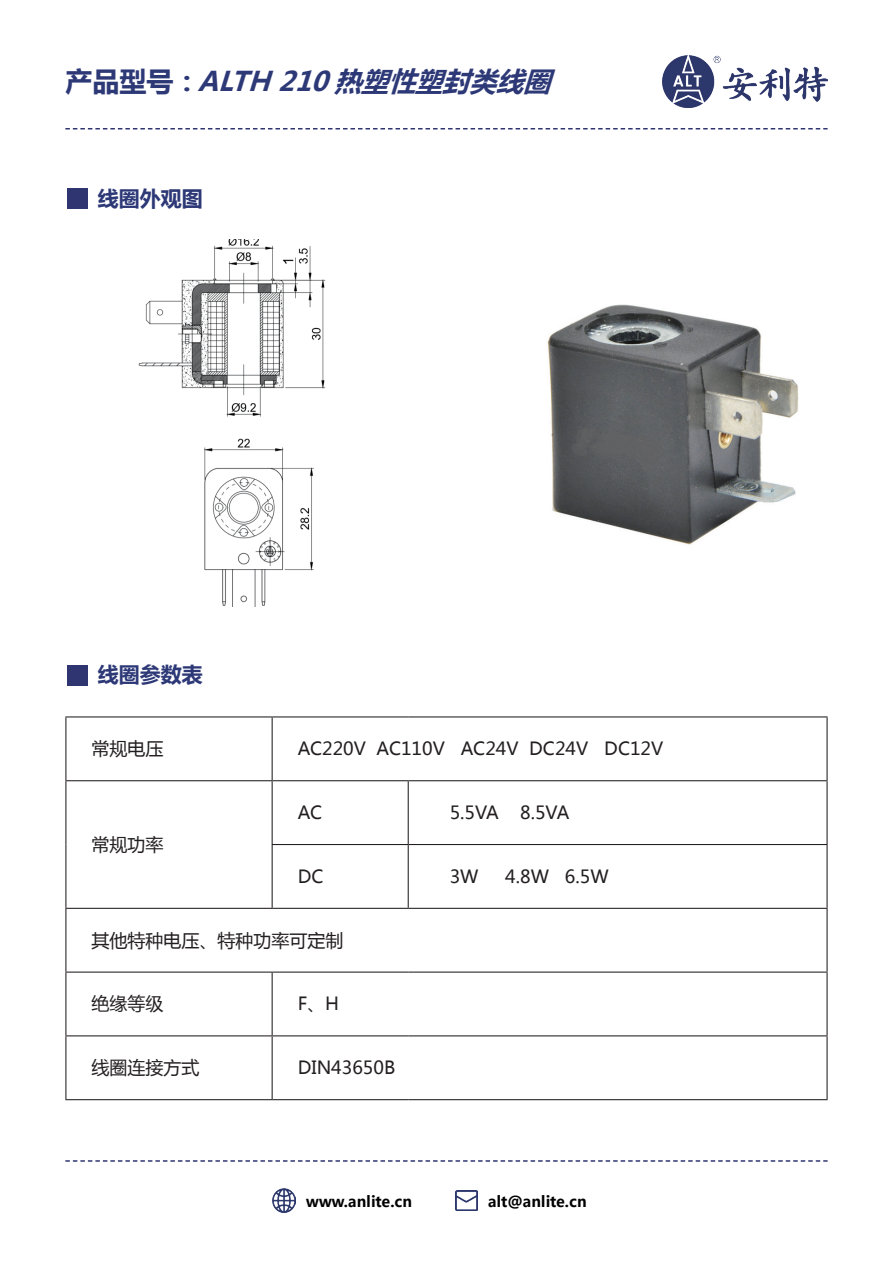
<style>
.page{position:relative;width:893px;height:1263px;background:#fff}
.page>*{position:absolute;margin:0;border:0;box-sizing:border-box;transform-origin:0 0}
.t1{font:italic 700 27px "Microsoft Ya Hei";color:#2d3877}
.t2{font:700 21px "Microsoft Ya Hei";color:#2d3877}
.t3{font:18px "Microsoft Ya Hei";color:#231f20}
.t4{font:700 15px "Microsoft Ya Hei";color:#000}
.s1{font-style:normal}
</style>
<div class="page">
<img style="left:663px;top:56px;width:164px;height:52px">
<svg style="left:65px;top:128px;width:763px;height:1px"></svg>
<svg style="left:65px;top:1160px;width:763px;height:2px"></svg>
<div style="left:67px;top:188px;width:21px;height:21px;background:#2f3570"></div>
<div style="left:67px;top:665px;width:21px;height:20px;background:#2f3570"></div>
<img style="left:272px;top:1189px;width:24px;height:23px">
<img style="left:455px;top:1190px;width:23px;height:20px">
<img style="left:547px;top:304px;width:252px;height:241px">
<hr style="left:65px;top:716px;width:207px;height:1px;background:#231f20">
<hr style="left:65px;top:717px;width:1px;height:63px;background:#231f20">
<hr style="left:272px;top:716px;width:136px;height:1px;background:#231f20">
<hr style="left:272px;top:717px;width:1px;height:63px;background:#231f20">
<hr style="left:408px;top:716px;width:420px;height:1px;background:#231f20">
<hr style="left:826px;top:717px;width:2px;height:63px;background:#231f20">
<hr style="left:65px;top:780px;width:207px;height:1px;background:#231f20">
<hr style="left:65px;top:781px;width:1px;height:63px;background:#231f20">
<hr style="left:272px;top:780px;width:136px;height:1px;background:#231f20">
<hr style="left:272px;top:781px;width:1px;height:63px;background:#231f20">
<hr style="left:408px;top:780px;width:420px;height:1px;background:#231f20">
<hr style="left:408px;top:781px;width:1px;height:63px;background:#231f20">
<hr style="left:826px;top:781px;width:2px;height:63px;background:#231f20">
<hr style="left:65px;top:844px;width:1px;height:64px;background:#231f20">
<hr style="left:272px;top:844px;width:136px;height:1px;background:#231f20">
<hr style="left:272px;top:845px;width:1px;height:63px;background:#231f20">
<hr style="left:408px;top:844px;width:420px;height:1px;background:#231f20">
<hr style="left:408px;top:845px;width:1px;height:63px;background:#231f20">
<hr style="left:826px;top:845px;width:2px;height:63px;background:#231f20">
<hr style="left:65px;top:908px;width:207px;height:1px;background:#231f20">
<hr style="left:65px;top:909px;width:1px;height:62px;background:#231f20">
<hr style="left:272px;top:908px;width:136px;height:1px;background:#231f20">
<hr style="left:408px;top:908px;width:420px;height:1px;background:#231f20">
<hr style="left:826px;top:909px;width:2px;height:62px;background:#231f20">
<hr style="left:65px;top:971px;width:207px;height:2px;background:#231f20">
<hr style="left:65px;top:973px;width:1px;height:62px;background:#231f20">
<hr style="left:272px;top:971px;width:136px;height:2px;background:#231f20">
<hr style="left:272px;top:973px;width:1px;height:62px;background:#231f20">
<hr style="left:408px;top:971px;width:420px;height:2px;background:#231f20">
<hr style="left:826px;top:973px;width:2px;height:62px;background:#231f20">
<hr style="left:65px;top:1035px;width:207px;height:1px;background:#231f20">
<hr style="left:65px;top:1036px;width:1px;height:63px;background:#231f20">
<hr style="left:272px;top:1035px;width:136px;height:1px;background:#231f20">
<hr style="left:272px;top:1036px;width:1px;height:63px;background:#231f20">
<hr style="left:408px;top:1035px;width:420px;height:1px;background:#231f20">
<hr style="left:826px;top:1036px;width:2px;height:63px;background:#231f20">
<hr style="left:65px;top:1099px;width:207px;height:1px;background:#231f20">
<hr style="left:272px;top:1099px;width:136px;height:1px;background:#231f20">
<hr style="left:408px;top:1099px;width:420px;height:1px;background:#231f20">
<img style="left:138px;top:240px;width:188px;height:366px">
<h1 class="t1" style="left:65px;top:63px;width:497px"><span class="s1">产品型号：</span> ALTH 210 热塑性塑封类线圈</h1>
<p class="t2" style="left:98px;top:183px;width:106px">线圈外观图</p>
<p class="t2" style="left:98px;top:660px;width:106px">线圈参数表</p>
<p class="t3" style="left:91px;top:737px;width:73px">常规电压</p>
<p class="t3" style="left:298px;top:737px;width:367px">AC220V AC110V AC24V DC24V DC12V</p>
<p class="t3" style="left:91px;top:832px;width:73px">常规功率</p>
<p class="t3" style="left:298px;top:800px;width:26px">AC</p>
<p class="t3" style="left:450px;top:800px;width:121px">5.5VA 8.5VA</p>
<p class="t3" style="left:298px;top:864px;width:27px">DC</p>
<p class="t3" style="left:450px;top:864px;width:30px">3W</p>
<p class="t3" style="left:505px;top:864px;width:105px">4.8W 6.5W</p>
<p class="t3" style="left:91px;top:928px;width:254px">其他特种电压、特种功率可定制</p>
<p class="t3" style="left:91px;top:992px;width:73px">绝缘等级</p>
<p class="t3" style="left:298px;top:992px;width:43px">F、H</p>
<p class="t3" style="left:91px;top:1055px;width:109px">线圈连接方式</p>
<p class="t3" style="left:298px;top:1055px;width:99px">DIN43650B</p>
<p class="t4" style="left:306px;top:1191px;width:107px">www.anlite.cn</p>
<p class="t4" style="left:488px;top:1191px;width:100px">alt@anlite.cn</p>
</div>
